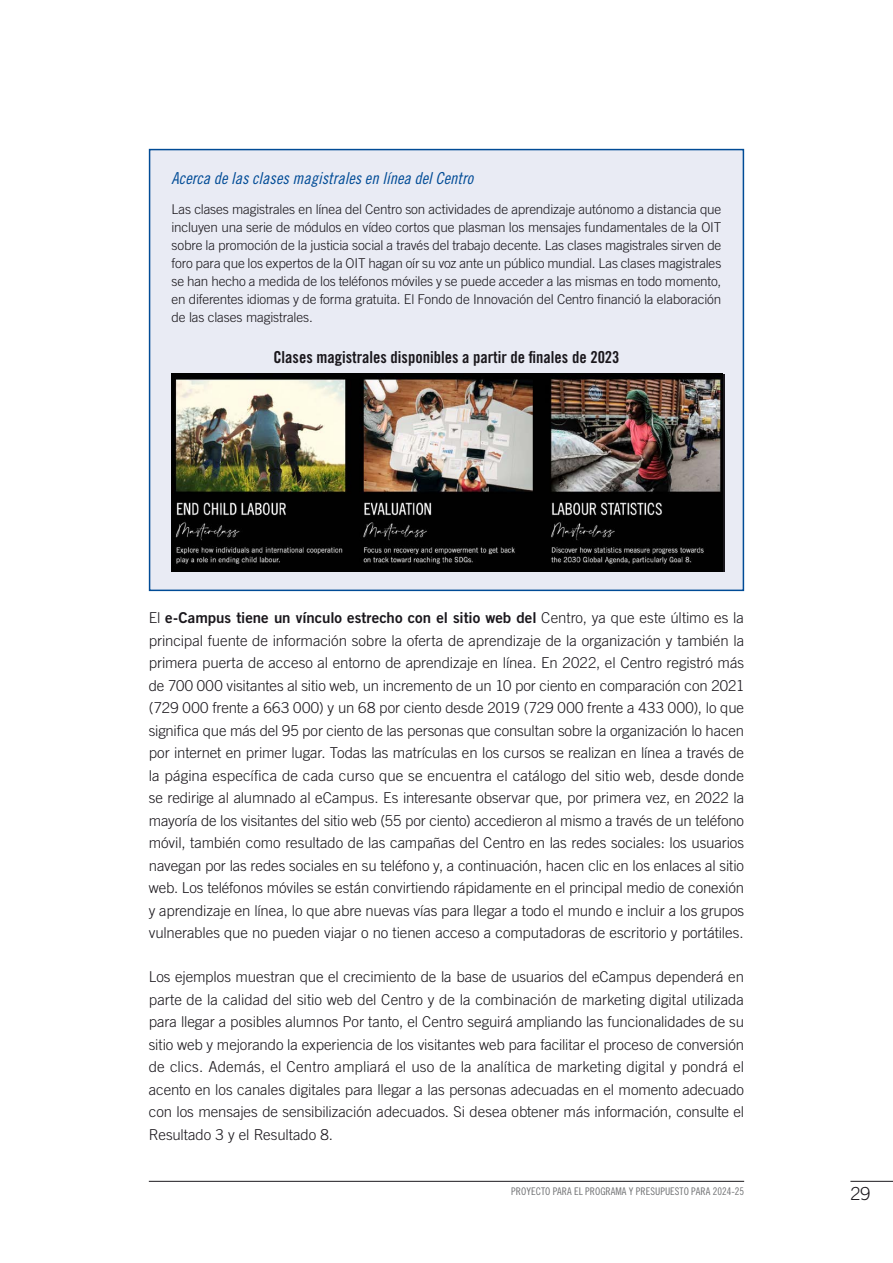
<style>
.page{position:relative;width:893px;height:1263px;background:#fff}
.page>*{position:absolute;margin:0;border:0;box-sizing:border-box;transform-origin:0 0}
.t1{font:300 18px "Trade Gothic LT Std";color:#1a171c}
.t2{font:16.5px "Trade Gothic LT Std Bd Cn 20";color:#1a171c}
.t3{font:16.5px "Trade Gothic LT Std Cn 18 Obl";color:#004b96}
.t4{font:300 15px/22.5px "Trade Gothic LT Std";letter-spacing:-.005em;color:#1a171c;text-align:justify}
.t5{font:15px "Trade Gothic LT Std Bd 2";letter-spacing:-.005em;color:#1a171c}
.t6{font:300 13.5px/18px "Trade Gothic LT Std";letter-spacing:-.01em;color:#1a171c;text-align:justify}
.t7{font:10.5px "Trade Gothic LT Std Cn 18";color:#707173}
.s1{font-family:"Trade Gothic LT Std";font-weight:300}
</style>
<div class="page">
<hr style="left:149px;top:1181px;width:595px;height:1px;background:#1a171c">
<hr style="left:850px;top:1181px;width:43px;height:1px;background:#1a171c">
<div style="left:150px;top:150px;width:593px;height:440px;background:#e9ebf4"></div>
<div style="left:149px;top:149px;width:595px;height:442px;border:2px solid #004b96"></div>
<img style="left:172px;top:374px;width:550px;height:197px">
<p class="t3" style="left:172px;top:168px;width:303px">Acerca de las clases magistrales en línea del Centro</p>
<p class="t6" style="left:172px;top:200px;width:551px">Las clases magistrales en línea del Centro son actividades de aprendizaje autónomo a distancia que incluyen una serie de módulos en vídeo cortos que plasman los mensajes fundamentales de la OIT sobre la promoción de la justicia social a través del trabajo decente. Las clases magistrales sirven de foro para que los expertos de la OIT hagan oír su voz ante un público mundial. Las clases magistrales se han hecho a medida de los teléfonos móviles y se puede acceder a las mismas en todo momento, en diferentes idiomas y de forma gratuita. El Fondo de Innovación del Centro financió la elaboración de las clases magistrales.</p>
<p class="t2" style="left:273px;top:347px;width:348px">Clases magistrales disponibles a partir de finales de 2023</p>
<p class="t5" style="left:149px;top:608px;width:597px"><span class="s1">El</span> e-Campus tiene un vínculo estrecho con el sitio web del <span class="s1">Centro, ya que este último es la</span></p>
<p class="t4" style="left:149px;top:629px;width:597px">principal fuente de información sobre la oferta de aprendizaje de la organización y también la primera puerta de acceso al entorno de aprendizaje en línea. En 2022, el Centro registró más de 700 000 visitantes al sitio web, un incremento de un 10 por ciento en comparación con 2021 (729 000 frente a 663 000) y un 68 por ciento desde 2019 (729 000 frente a 433 000), lo que significa que más del 95 por ciento de las personas que consultan sobre la organización lo hacen por internet en primer lugar. Todas las matrículas en los cursos se realizan en línea a través de la página específica de cada curso que se encuentra el catálogo del sitio web, desde donde se redirige al alumnado al eCampus. Es interesante observar que, por primera vez, en 2022 la mayoría de los visitantes del sitio web (55 por ciento) accedieron al mismo a través de un teléfono móvil, también como resultado de las campañas del Centro en las redes sociales: los usuarios navegan por las redes sociales en su teléfono y, a continuación, hacen clic en los enlaces al sitio web. Los teléfonos móviles se están convirtiendo rápidamente en el principal medio de conexión y aprendizaje en línea, lo que abre nuevas vías para llegar a todo el mundo e incluir a los grupos vulnerables que no pueden viajar o no tienen acceso a computadoras de escritorio y portátiles.</p>
<p class="t4" style="left:149px;top:965px;width:597px">Los ejemplos muestran que el crecimiento de la base de usuarios del eCampus dependerá en parte de la calidad del sitio web del Centro y de la combinación de marketing digital utilizada para llegar a posibles alumnos Por tanto, el Centro seguirá ampliando las funcionalidades de su sitio web y mejorando la experiencia de los visitantes web para facilitar el proceso de conversión de clics. Además, el Centro ampliará el uso de la analítica de marketing digital y pondrá el acento en los canales digitales para llegar a las personas adecuadas en el momento adecuado con los mensajes de sensibilización adecuados. Si desea obtener más información, consulte el Resultado 3 y el Resultado 8.</p>
<p class="t7" style="left:511px;top:1185px;width:234px">PROYECTO PARA EL PROGRAMA Y PRESUPUESTO PARA 2024-25</p>
<p class="t1" style="left:850px;top:1183px;width:22px">29</p>
</div>
